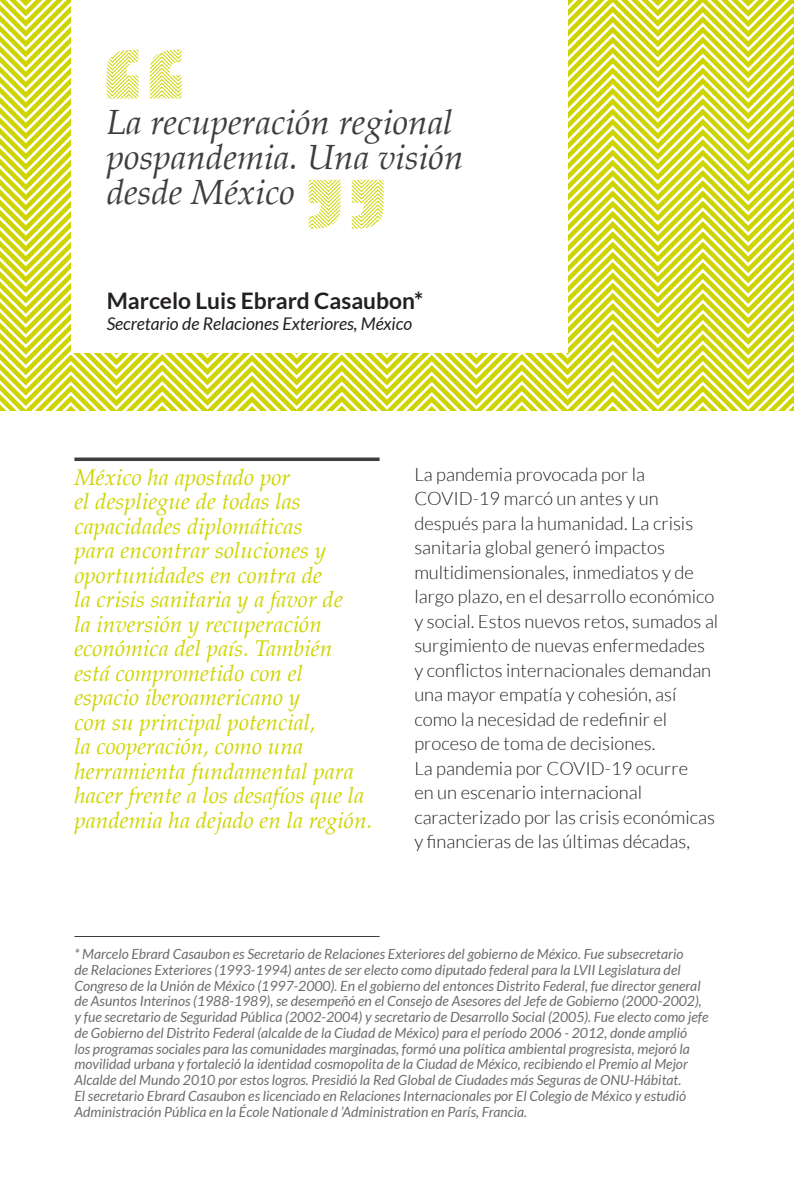
<style>
.page{position:relative;width:794px;height:1191px;background:#fff}
.page>*{position:absolute;margin:0;border:0;box-sizing:border-box;transform-origin:0 0}
.t1{font:italic 35px/35px "Palatino";color:#3e3e3f}
.t2{font:italic 22.75px/24.5px "Palatino";color:#cfd400}
.t3{font:700 22.75px "Lato";color:#231f20}
.texto_corrido{font:300 18.38px/24.5px "Lato";color:#231f20}
.t4{font:italic 17.5px "Lato";color:#231f20}
.t5{font:italic 14px/15.8px "Lato";color:#6c6d70}
</style>
<div class="page">
<svg style="left:0;top:0;width:794px;height:410px"></svg>
<div style="left:71px;top:0;width:496px;height:353px;background:#fff"></div>
<svg style="left:107px;top:50px;width:74px;height:49px"></svg>
<svg style="left:309px;top:180px;width:74px;height:49px"></svg>
<svg style="left:74px;top:457px;width:305px;height:4px"></svg>
<hr style="left:74px;top:936px;width:305px;height:1px;background:#3e3e3f">
<p class="t1" style="left:107px;top:104px;width:358px">La recuperación regional pospandemia. Una visión desde México</p>
<p class="t3" style="left:107px;top:287px;width:318px">Marcelo Luis Ebrard Casaubon*</p>
<p class="t4" style="left:107px;top:313px;width:307px">Secretario de Relaciones Exteriores, México</p>
<p class="t2" style="left:74px;top:464px;width:299px">México ha apostado por<br>el despliegue de todas las capacidades diplomáticas<br>para encontrar soluciones y oportunidades en contra de<br>la crisis sanitaria y a favor de<br>la inversión y recuperación económica del país. También está comprometido con el espacio iberoamericano y<br>con su principal potencial,<br>la cooperación, como una herramienta fundamental para hacer frente a los desafíos que la pandemia ha dejado en la región.</p>
<p class="texto_corrido" style="left:414px;top:462px;width:305px">La pandemia provocada por la COVID-19 marcó un antes y un después para la humanidad. La crisis sanitaria global generó impactos multidimensionales, inmediatos y de largo plazo, en el desarrollo económico y social. Estos nuevos retos, sumados al surgimiento de nuevas enfermedades y conflictos internacionales demandan una mayor empatía y cohesión, así como la necesidad de redefinir el proceso de toma de decisiones.</p>
<p class="texto_corrido" style="left:414px;top:756px;width:302px">La pandemia por COVID-19 ocurre<br>en un escenario internacional caracterizado por las crisis económicas y financieras de las últimas décadas,</p>
<p class="t5" style="left:74px;top:946px;width:635px">* Marcelo Ebrard Casaubon es Secretario de Relaciones Exteriores del gobierno de México. Fue subsecretario<br>de Relaciones Exteriores (1993-1994) antes de ser electo como diputado federal para la LVII Legislatura del Congreso de la Unión de México (1997-2000). En el gobierno del entonces Distrito Federal, fue director general de Asuntos Interinos (1988-1989), se desempeñó en el Consejo de Asesores del Jefe de Gobierno (2000-2002), y fue secretario de Seguridad Pública (2002-2004) y secretario de Desarrollo Social (2005). Fue electo como jefe de Gobierno del Distrito Federal (alcalde de la Ciudad de México) para el período 2006 - 2012, donde amplió<br>los programas sociales para las comunidades marginadas, formó una política ambiental progresista, mejoró la movilidad urbana y fortaleció la identidad cosmopolita de la Ciudad de México, recibiendo el Premio al Mejor Alcalde del Mundo 2010 por estos logros. Presidió la Red Global de Ciudades más Seguras de ONU-Hábitat.</p>
<p class="t5" style="left:74px;top:1088px;width:613px">El secretario Ebrard Casaubon es licenciado en Relaciones Internacionales por El Colegio de México y estudió<br>Administración Pública en la École Nationale d ’Administration en París, Francia.</p>
</div>
